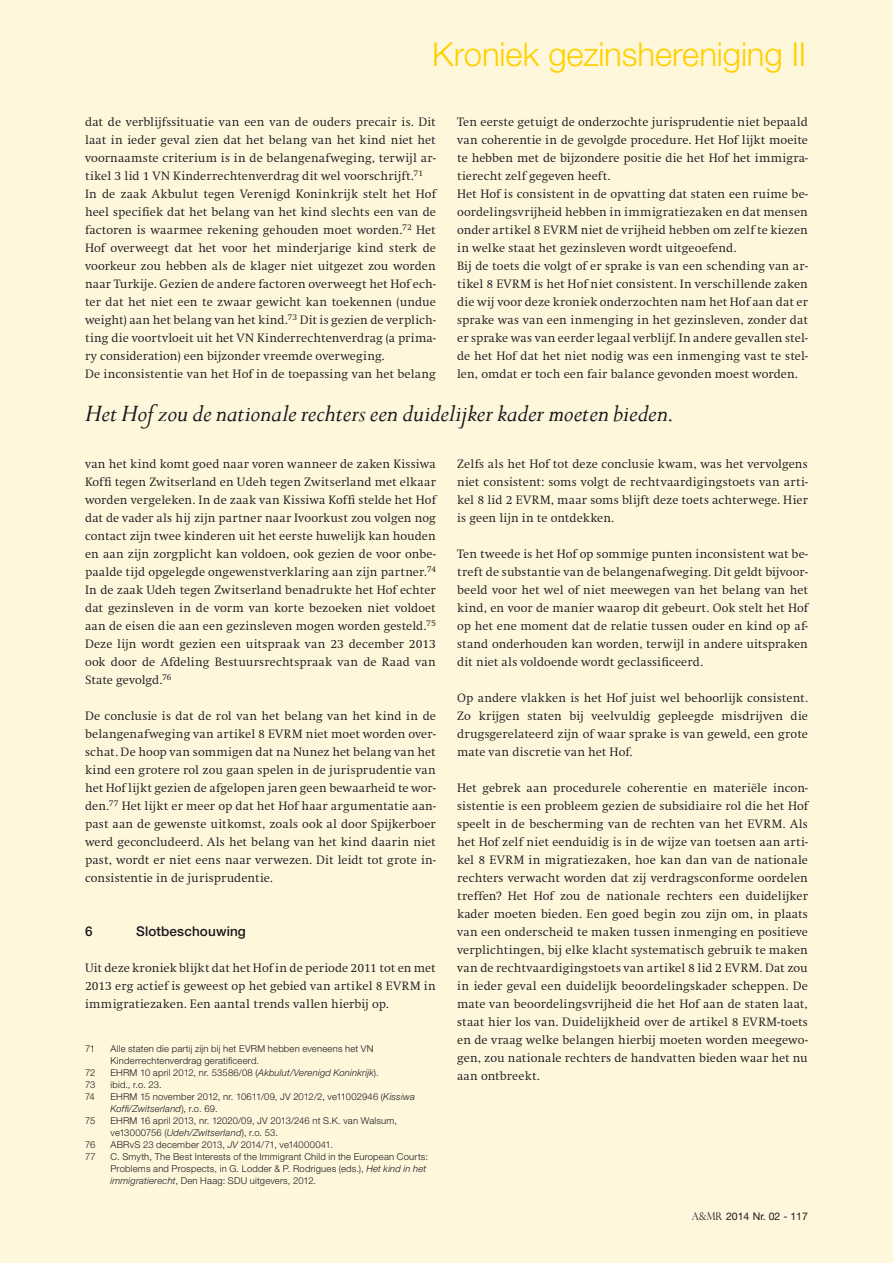
<style>
.page{position:relative;width:893px;height:1263px;background:#fff7dc}
.page>*{position:absolute;margin:0;border:0;box-sizing:border-box;transform-origin:0 0}
.t1{font:300 33px "Helvetica Neue LT Std";letter-spacing:-.005em;color:#ffd000}
.t2{font:italic 27px "Perpetua";letter-spacing:-.005em;color:#1a171c}
.t3{font:500 13.5px "Helvetica Neue LT Std";letter-spacing:.01em;color:#1a171c}
.t4{font:300 12.6px/18px "Swift EF";letter-spacing:.01em;color:#1a171c;text-align:justify}
.t5{font:10.5px "Helvetica Neue LT Std";color:#1a171c}
.t6{font:300 9.45px/12px "Helvetica Neue LT Std";letter-spacing:.02em;color:#1a171c}
.s1{font-style:italic}
.s2{font-family:"Perpetua Titling";font-weight:300}
</style>
<div class="page">
<h1 class="t1" style="left:432px;top:34px;width:375px">Kroniek gezinshereniging II</h1>
<p class="t4" style="left:85px;top:113px;width:352px;text-align:left">dat de verblijfssituatie van een van de ouders precair is. Dit laat in ieder geval zien dat het belang van het kind niet het voornaamste criterium is in de belangenafweging, terwijl ar&shy;tikel 3 lid 1 VN Kinderrechtenverdrag dit wel voorschrijft.<sup>71<br></sup>In de zaak Akbulut tegen Verenigd Koninkrijk stelt het Hof heel specifiek dat het belang van het kind slechts een van de factoren is waarmee rekening gehouden moet worden.<sup>72</sup> Het Hof overweegt dat het voor het minderjarige kind sterk de voorkeur zou hebben als de klager niet uitgezet zou worden naar Turkije. Gezien de andere factoren overweegt het Hof ech&shy;ter dat het niet een te zwaar gewicht kan toekennen (undue weight) aan het belang van het kind.<sup>73</sup> Dit is gezien de verplich&shy;ting die voortvloeit uit het VN Kinderrechtenverdrag (a prima&shy;ry consideration) een bijzonder vreemde overweging.<br>De inconsistentie van het Hof in de toepassing van het belang</p>
<p class="t4" style="left:457px;top:113px;width:352px;text-align:left">Ten eerste getuigt de onderzochte jurisprudentie niet bepaald van coherentie in de gevolgde procedure. Het Hof lijkt moeite te hebben met de bijzondere positie die het Hof het immigra&shy;tierecht zelf gegeven heeft.<br>Het Hof is consistent in de opvatting dat staten een ruime be&shy;oordelingsvrijheid hebben in immigratiezaken en dat mensen onder artikel 8 EVRM niet de vrijheid hebben om zelf te kiezen in welke staat het gezinsleven wordt uitgeoefend.<br>Bij de toets die volgt of er sprake is van een schending van ar&shy;tikel 8 EVRM is het Hof niet consistent. In verschillende zaken die wij voor deze kroniek onderzochten nam het Hof aan dat er sprake was van een inmenging in het gezinsleven, zonder dat er sprake was van eerder legaal verblijf. In andere gevallen stel&shy;de het Hof dat het niet nodig was een inmenging vast te stel&shy;len, omdat er toch een fair balance gevonden moest worden.</p>
<h2 class="t2" style="left:85px;top:396px;width:591px">Het Hof zou de nationale rechters een duidelijker kader moeten bieden.</h2>
<p class="t4" style="left:85px;top:455px;width:352px">van het kind komt goed naar voren wanneer de zaken Kissiwa Koffi tegen Zwitserland en Udeh tegen Zwitserland met elkaar worden vergeleken. In de zaak van Kissiwa Koffi stelde het Hof dat de vader als hij zijn partner naar Ivoorkust zou volgen nog contact zijn twee kinderen uit het eerste huwelijk kan houden en aan zijn zorgplicht kan voldoen, ook gezien de voor onbe&shy;paalde tijd opgelegde ongewenstverklaring aan zijn partner.<sup>74<br></sup>In de zaak Udeh tegen Zwitserland benadrukte het Hof echter dat gezinsleven in de vorm van korte bezoeken niet voldoet aan de eisen die aan een gezinsleven mogen worden gesteld.<sup>75<br></sup>Deze lijn wordt gezien een uitspraak van 23 december 2013 ook door de Afdeling Bestuursrechtspraak van de Raad van State gevolgd.<sup>76</sup></p>
<p class="t4" style="left:85px;top:707px;width:352px">De conclusie is dat de rol van het belang van het kind in de belangenafweging van artikel 8 EVRM niet moet worden over&shy;schat. De hoop van sommigen dat na Nunez het belang van het kind een grotere rol zou gaan spelen in de jurisprudentie van het Hof lijkt gezien de afgelopen jaren geen bewaarheid te wor&shy;den.<sup>77</sup> Het lijkt er meer op dat het Hof haar argumentatie aan&shy;past aan de gewenste uitkomst, zoals ook al door Spijkerboer werd geconcludeerd. Als het belang van het kind daarin niet past, wordt er niet eens naar verwezen. Dit leidt tot grote in&shy;consistentie in de jurisprudentie.</p>
<p class="t3" style="left:85px;top:923px;width:9px">6</p>
<p class="t3" style="left:136px;top:923px;width:111px">Slotbeschouwing</p>
<p class="t4" style="left:85px;top:959px;width:352px">Uit deze kroniek blijkt dat het Hof in de periode 2011 tot en met 2013 erg actief is geweest op het gebied van artikel 8 EVRM in immigratiezaken. Een aantal trends vallen hierbij op.</p>
<p class="t6" style="left:85px;top:1043px;width:12px">71</p>
<p class="t6" style="left:111px;top:1043px;width:264px">Alle staten die partij zijn bij het EVRM hebben eveneens het VN<br>Kinderrechtenverdrag geratificeerd.</p>
<p class="t6" style="left:85px;top:1067px;width:12px">72</p>
<p class="t6" style="left:111px;top:1067px;width:270px">EHRM 10 april 2012, nr. 53586/08 (<span class="s1">Akbulut/Verenigd Koninkrijk</span>).</p>
<p class="t6" style="left:85px;top:1079px;width:12px">73</p>
<p class="t6" style="left:111px;top:1079px;width:53px">ibid., r.o. 23.</p>
<p class="t6" style="left:85px;top:1091px;width:11px">74</p>
<p class="t6" style="left:111px;top:1091px;width:306px">EH RM 15 november 2012, nr. 10611/09, JV 2012/2, ve11002946 (<span class="s1">Kissiwa<br>Koffi/Zwitserland</span>), r.o. 69.</p>
<p class="t6" style="left:85px;top:1115px;width:12px">75</p>
<p class="t6" style="left:111px;top:1115px;width:288px">EH RM 16 april 2013, nr. 12020/09, JV 2013/246 nt S.K. van Walsum, ve13000756 (<span class="s1">Udeh/Zwitserland</span>), r.o. 53.</p>
<p class="t6" style="left:85px;top:1139px;width:12px">76</p>
<p class="t6" style="left:111px;top:1139px;width:224px">ABRvS 23 december 2013, <span class="s1">JV</span> 2014/71, ve14000041.</p>
<p class="t6" style="left:85px;top:1151px;width:345px">77 C. Smyth, The Best Interests of the Immigrant Child in the European Courts:</p>
<p class="t6" style="left:111px;top:1163px;width:317px">Problems and Prospects, in G. Lodder &amp; P. Rodrigues (eds.), <span class="s1">Het kind in het</span></p>
<p class="t6" style="left:111px;top:1175px;width:207px"><span class="s1">immigratierecht</span>, Den Haag: SDU uitgevers, 2012.</p>
<p class="t4" style="left:457px;top:455px;width:352px">Zelfs als het Hof tot deze conclusie kwam, was het vervolgens niet consistent: soms volgt de rechtvaardigingstoets van arti&shy;kel 8 lid 2 EVRM, maar soms blijft deze toets achterwege. Hier is geen lijn in te ontdekken.</p>
<p class="t4" style="left:457px;top:545px;width:352px">Ten tweede is het Hof op sommige punten inconsistent wat be&shy;treft de substantie van de belangenafweging. Dit geldt bijvoor&shy;beeld voor het wel of niet meewegen van het belang van het kind, en voor de manier waarop dit gebeurt. Ook stelt het Hof op het ene moment dat de relatie tussen ouder en kind op af&shy;stand onderhouden kan worden, terwijl in andere uitspraken dit niet als voldoende wordt geclassificeerd.</p>
<p class="t4" style="left:457px;top:689px;width:352px">Op andere vlakken is het Hof juist wel behoorlijk consistent.<br>Zo krijgen staten bij veelvuldig gepleegde misdrijven die drugsgerelateerd zijn of waar sprake is van geweld, een grote mate van discretie van het Hof.</p>
<p class="t4" style="left:457px;top:779px;width:352px">Het gebrek aan procedurele coherentie en materiële incon&shy;sistentie is een probleem gezien de subsidiaire rol die het Hof speelt in de bescherming van de rechten van het EVRM. Als het Hof zelf niet eenduidig is in de wijze van toetsen aan arti&shy;kel 8 EVRM in migratiezaken, hoe kan dan van de nationale rechters verwacht worden dat zij verdragsconforme oordelen treffen? Het Hof zou de nationale rechters een duidelijker kader moeten bieden. Een goed begin zou zijn om, in plaats van een onderscheid te maken tussen inmenging en positieve verplichtingen, bij elke klacht systematisch gebruik te maken van de rechtvaardigingstoets van artikel 8 lid 2 EVRM. Dat zou in ieder geval een duidelijk beoordelingskader scheppen. De mate van beoordelingsvrijheid die het Hof aan de staten laat, staat hier los van. Duidelijkheid over de artikel 8 EVRM-toets en de vraag welke belangen hierbij moeten worden meegewo&shy;gen, zou nationale rechters de handvatten bieden waar het nu aan ontbreekt.</p>
<p class="t5" style="left:692px;top:1209px;width:118px"><span class="s2">A&amp;MR</span> 2014 Nr. 02 - 117</p>
</div>
